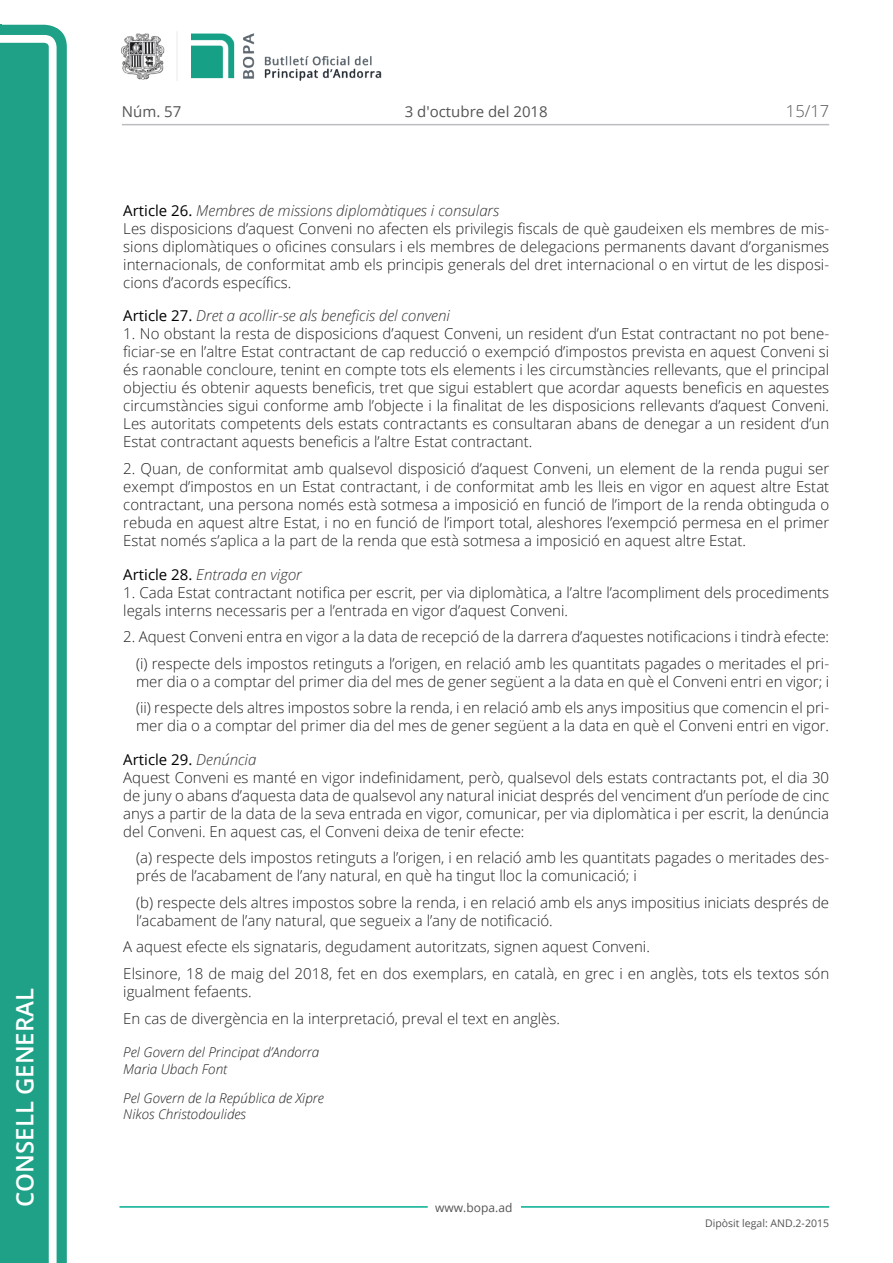
<style>
.page{position:relative;width:893px;height:1263px;background:#fff}
.page>*{position:absolute;margin:0;border:0;box-sizing:border-box;transform-origin:0 0}
.t1{font:600 24px "Open Sans";color:#fff}
.t2{font:300 16.5px "Open Sans";color:#545454}
.Body_text{font:300 15px/18px "Open Sans";color:#231f20;text-align:justify}
.Body_text_i{font:300 15px/18px "Open Sans";color:#231f20}
.Titol_7{font:italic 300 15px "Open Sans";color:#303030}
.t3{font:15px "Open Sans";color:#545454}
.Titol_7-2{font:15px "Open Sans";color:#000}
.signatura{font:italic 300 13.5px/16.5px "Open Sans";color:#231f20}
.t4{font:12px "Open Sans";color:#545454}
.t5{font:10.5px "Open Sans";color:#545454}
.s1{font-weight:400;font-style:normal;color:#000}
.s2{font-weight:300;font-style:italic;color:#303030}
</style>
<div class="page">
<svg style="left:0;top:25px;width:67px;height:1238px;fill:#1ea187"></svg>
<div style="left:0;top:43px;width:49px;height:1220px;background:#1ea187"></div>
<img style="left:122px;top:32px;width:260px;height:49px">
<hr style="left:119px;top:1206px;width:309px;height:2px;background:#00ae91">
<hr style="left:521px;top:1206px;width:308px;height:2px;background:#00ae91">
<hr style="left:122px;top:124px;width:707px;height:1px;background:#bcbdc0">
<h1 class="t1" style="left:8px;top:1207px;width:220px;rotate:-90deg">Consell General</h1>
<p class="t3" style="left:122px;top:102px;width:61px">Núm. 57</p>
<p class="t3" style="left:405px;top:102px;width:144px">3 d'octubre del 2018</p>
<p class="t2" style="left:786px;top:100px;width:45px">15/17</p>
<p class="Titol_7" style="left:123px;top:200px;width:377px"><span class="s1">Article 26.</span> Membres de missions diplomàtiques i consulars</p>
<p class="Body_text" style="left:123px;top:219px;width:707px">Les disposicions d’aquest Conveni no afecten els privilegis fiscals de què gaudeixen els membres de mis&shy;sions diplomàtiques o oficines consulars i els membres de delegacions permanents davant d’organismes internacionals, de conformitat amb els principis generals del dret internacional o en virtut de les disposi&shy;cions d’acords específics.</p>
<p class="Titol_7" style="left:123px;top:306px;width:328px"><span class="s1">Article 27.</span> Dret a acollir-se als beneficis del conveni</p>
<p class="Body_text" style="left:123px;top:324px;width:707px">1. No obstant la resta de disposicions d’aquest Conveni, un resident d’un Estat contractant no pot bene&shy;ficiar-se en l’altre Estat contractant de cap reducció o exempció d’impostos prevista en aquest Conveni si és raonable concloure, tenint en compte tots els elements i les circumstàncies rellevants, que el principal objectiu és obtenir aquests beneficis, tret que sigui establert que acordar aquests beneficis en aquestes circumstàncies sigui conforme amb l’objecte i la finalitat de les disposicions rellevants d’aquest Conveni.<br>Les autoritats competents dels estats contractants es consultaran abans de denegar a un resident d’un Estat contractant aquests beneficis a l’altre Estat contractant.</p>
<p class="Body_text" style="left:123px;top:459px;width:707px">2. Quan, de conformitat amb qualsevol disposició d’aquest Conveni, un element de la renda pugui ser exempt d’impostos en un Estat contractant, i de conformitat amb les lleis en vigor en aquest altre Estat contractant, una persona només està sotmesa a imposició en funció de l’import de la renda obtinguda o rebuda en aquest altre Estat, i no en funció de l’import total, aleshores l’exempció permesa en el primer Estat només s’aplica a la part de la renda que està sotmesa a imposició en aquest altre Estat.</p>
<p class="Titol_7" style="left:123px;top:564px;width:180px"><span class="s1">Article 28.</span> Entrada en vigor</p>
<p class="Body_text" style="left:123px;top:583px;width:707px">1. Cada Estat contractant notifica per escrit, per via diplomàtica, a l’altre l’acompliment dels procediments legals interns necessaris per a l’entrada en vigor d’aquest Conveni.</p>
<p class="Body_text" style="left:123px;top:627px;width:707px">2. Aquest Conveni entra en vigor a la data de recepció de la darrera d’aquestes notificacions i tindrà efecte:</p>
<p class="Body_text_i" style="left:136px;top:654px;width:695px">(i) respecte dels impostos retinguts a l’origen, en relació amb les quantitats pagades o meritades el pri&shy;mer dia o a comptar del primer dia del mes de gener següent a la data en què el Conveni entri en vigor; i</p>
<p class="Body_text_i" style="left:136px;top:698px;width:695px">(ii) respecte dels altres impostos sobre la renda, i en relació amb els anys impositius que comencin el pri&shy;mer dia o a comptar del primer dia del mes de gener següent a la data en què el Conveni entri en vigor.</p>
<p class="Titol_7-2" style="left:123px;top:749px;width:135px">Article 29. <span class="s2">Denúncia</span></p>
<p class="Body_text" style="left:123px;top:768px;width:707px">Aquest Conveni es manté en vigor indefinidament, però, qualsevol dels estats contractants pot, el dia 30 de juny o abans d’aquesta data de qualsevol any natural iniciat després del venciment d’un període de cinc anys a partir de la data de la seva entrada en vigor, comunicar, per via diplomàtica i per escrit, la denúncia del Conveni. En aquest cas, el Conveni deixa de tenir efecte:</p>
<p class="Body_text_i" style="left:136px;top:849px;width:695px">(a) respecte dels impostos retinguts a l’origen, i en relació amb les quantitats pagades o meritades des&shy;prés de l’acabament de l’any natural, en què ha tingut lloc la comunicació; i</p>
<p class="Body_text_i" style="left:136px;top:893px;width:695px">(b) respecte dels altres impostos sobre la renda, i en relació amb els anys impositius iniciats després de l’acabament de l’any natural, que segueix a l’any de notificació.</p>
<p class="Body_text" style="left:123px;top:938px;width:528px">A aquest efecte els signataris, degudament autoritzats, signen aquest Conveni.</p>
<p class="Body_text" style="left:123px;top:964px;width:707px">Elsinore, 18 de maig del 2018, fet en dos exemplars, en català, en grec i en anglès, tots els textos són igualment fefaents.</p>
<p class="Body_text" style="left:123px;top:1009px;width:438px">En cas de divergència en la interpretació, preval el text en anglès.</p>
<p class="signatura" style="left:123px;top:1043px;width:197px">Pel Govern del Principat d’Andorra<br>Maria Ubach Font</p>
<p class="signatura" style="left:123px;top:1089px;width:202px">Pel Govern de la República de Xipre<br>Nikos Christodoulides</p>
<p class="t4" style="left:435px;top:1199px;width:79px">www.bopa.ad</p>
<p class="t5" style="left:705px;top:1216px;width:125px">Dipòsit legal: AND.2-2015</p>
</div>
